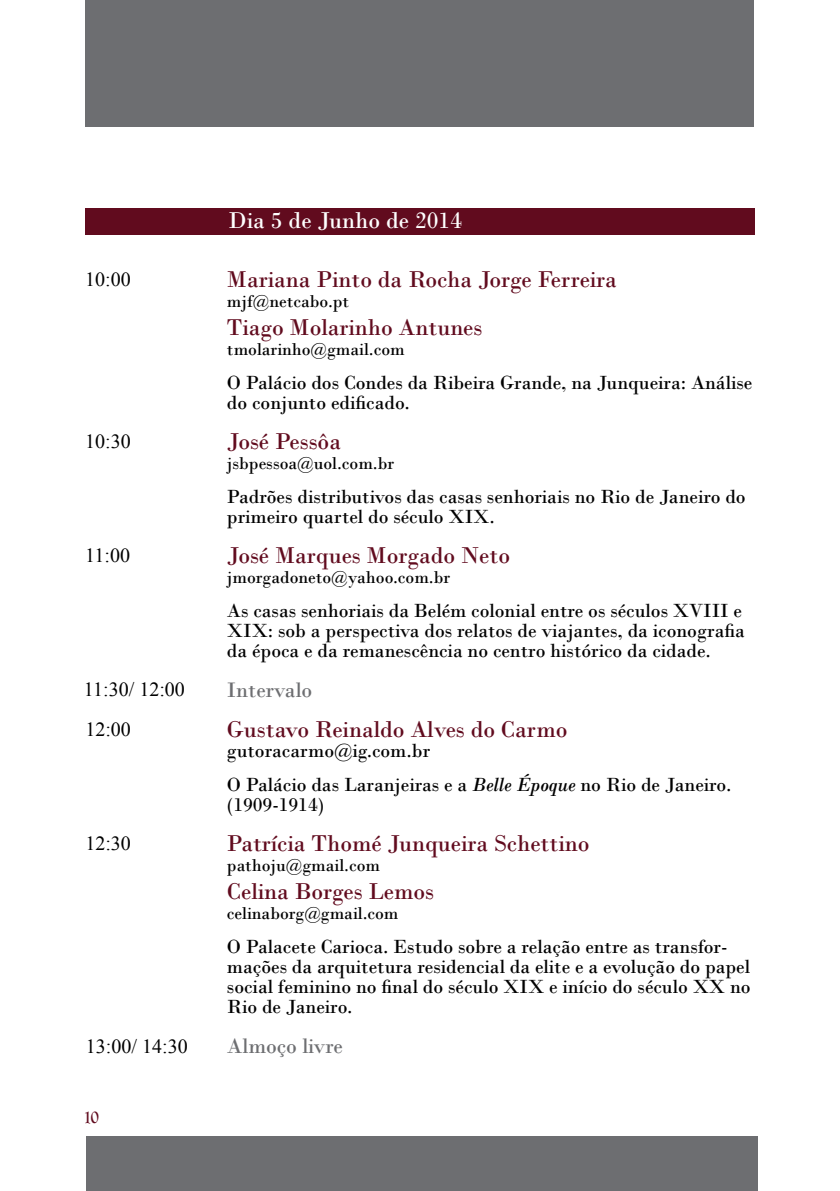
<style>
.page{position:relative;width:840px;height:1191px;background:#fff}
.page>*{position:absolute;margin:0;border:0;box-sizing:border-box;transform-origin:0 0}
.t1{font:24px "Bodoni";letter-spacing:-.005em;color:#610b1e}
.t2{font:24px "Bodoni";color:#fff}
.t3{font:22px "Bodoni";letter-spacing:-.005em;color:#6d6e71}
.t4{font:20px/20px "Bodoni";letter-spacing:-.005em;color:#000}
.t5{font:20px "Times New Roman";color:#000}
.t6{font:18px "Bodoni";letter-spacing:-.005em;color:#000}
.t7{font:700 18px "Goudy Old Style T";color:#610b1e;scale:.9 1}
.s1{font-style:italic}
</style>
<div class="page">
<div style="left:85px;top:208px;width:669px;height:27px;background:#610b1e"></div>
<div style="left:85px;top:0;width:667px;height:127px;background:#6d6e71"></div>
<div style="left:86px;top:1137px;width:670px;height:54px;background:#6d6e71"></div>
<p class="t5" style="left:85px;top:266px;width:47px">10:00</p>
<p class="t5" style="left:85px;top:428px;width:47px">10:30</p>
<p class="t5" style="left:85px;top:542px;width:46px">11:00</p>
<p class="t5" style="left:84px;top:676px;width:102px">11:30/ 12:00</p>
<p class="t5" style="left:85px;top:715px;width:47px">12:00</p>
<p class="t5" style="left:85px;top:829px;width:47px">12:30</p>
<p class="t5" style="left:86px;top:1033px;width:103px">13:00/ 14:30</p>
<p class="t7" style="left:83px;top:1106px;width:19px">10</p>
<p class="t2" style="left:228px;top:206px;width:235px">Dia 5 de Junho de 2014</p>
<p class="t1" style="left:227px;top:265px;width:391px">Mariana Pinto da Rocha Jorge Ferreira</p>
<p class="t6" style="left:227px;top:290px;width:124px">mjf@netcabo.pt</p>
<p class="t1" style="left:227px;top:313px;width:257px">Tiago Molarinho Antunes</p>
<p class="t6" style="left:227px;top:338px;width:179px">tmolarinho@gmail.com</p>
<p class="t4" style="left:227px;top:372px;width:526px">O Palácio dos Condes da Ribeira Grande, na Junqueira: Análise do conjunto edificado.</p>
<p class="t1" style="left:227px;top:427px;width:116px">José Pessôa</p>
<p class="t6" style="left:227px;top:452px;width:169px">jsbpessoa@uol.com.br</p>
<p class="t4" style="left:227px;top:486px;width:520px">Padrões distributivos das casas senhoriais no Rio de Janeiro do primeiro quartel do século XIX.</p>
<p class="t1" style="left:227px;top:541px;width:284px">José Marques Morgado Neto</p>
<p class="t6" style="left:227px;top:566px;width:225px">jmorgadoneto@yahoo.com.br</p>
<p class="t4" style="left:227px;top:600px;width:519px">As casas senhoriais da Belém colonial entre os séculos XVIII e<br>XIX: sob a perspectiva dos relatos de viajantes, da iconografia da época e da remanescência no centro histórico da cidade.</p>
<p class="t3" style="left:227px;top:676px;width:87px">Intervalo</p>
<p class="t1" style="left:227px;top:715px;width:342px">Gustavo Reinaldo Alves do Carmo</p>
<p class="t4" style="left:227px;top:733px;width:505px;line-height:34px">gutoracarmo@ig.com.br<br>O Palácio das Laranjeiras e a <span class="s1">Belle Époque</span> no Rio de Janeiro.</p>
<p class="t4" style="left:227px;top:794px;width:99px">(1909-1914)</p>
<p class="t1" style="left:227px;top:829px;width:364px">Patrícia Thomé Junqueira Schettino</p>
<p class="t6" style="left:227px;top:854px;width:155px">pathoju@gmail.com</p>
<p class="t1" style="left:227px;top:877px;width:209px">Celina Borges Lemos</p>
<p class="t6" style="left:227px;top:902px;width:173px">celinaborg@gmail.com</p>
<p class="t4" style="left:227px;top:936px;width:525px">O Palacete Carioca. Estudo sobre a relação entre as transfor&shy;mações da arquitetura residencial da elite e a evolução do papel social feminino no final do século XIX e início do século XX no Rio de Janeiro.</p>
<p class="t3" style="left:227px;top:1032px;width:117px">Almoço livre</p>
</div>
